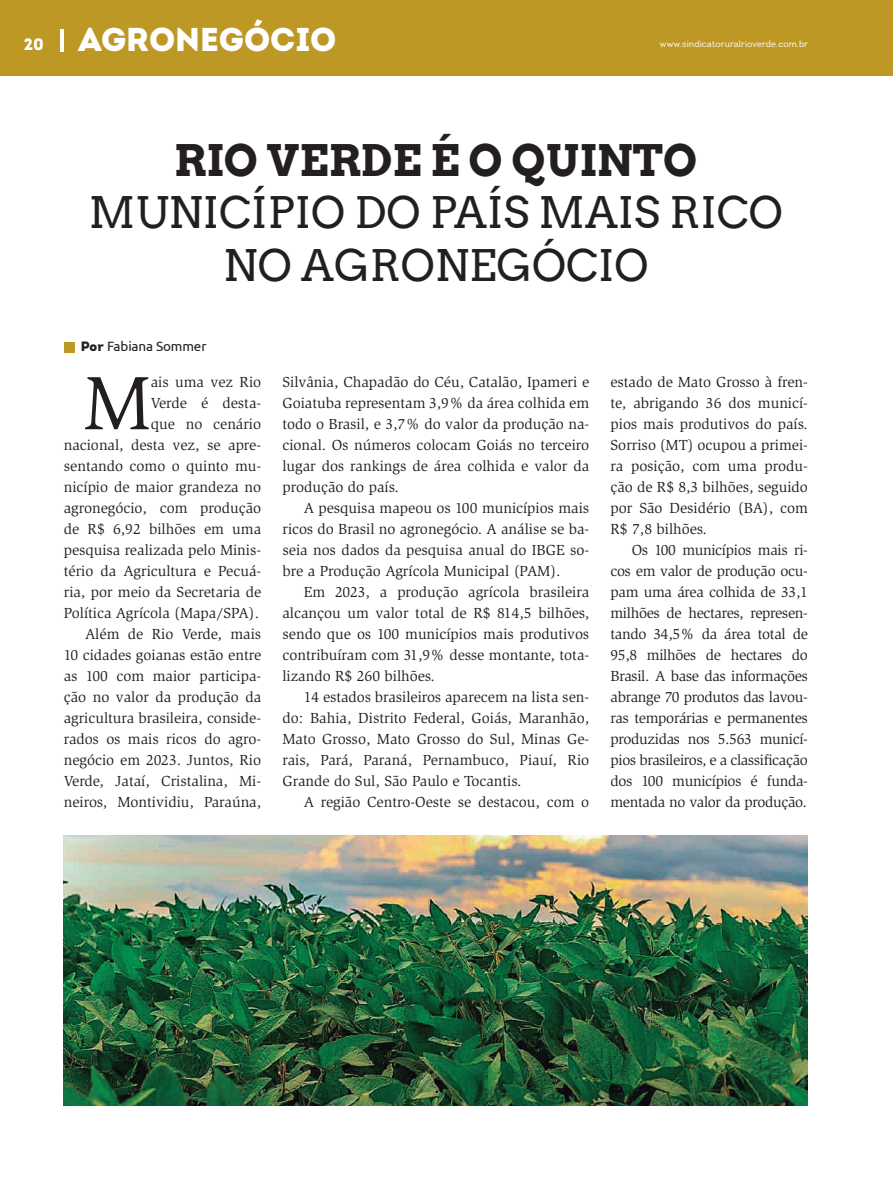
<style>
.page{position:relative;width:893px;height:1191px;background:#fff}
.page>*{position:absolute;margin:0;border:0;box-sizing:border-box;transform-origin:0 0}
.t1{font:77.7px "Slimbach Std";color:#231f20}
.t2{font:43.5px/52.5px "Arvo";color:#231f20;text-align:center}
.t3{font:700 43.5px "Arvo";color:#231f20}
.t4{font:33px "Intro Black Alt";color:#fff}
.t5{font:15px/21px "Slimbach Std";color:#231f20;text-align:justify}
.t6{font:13.5px "Ubuntu";letter-spacing:-.01em;color:#231f20}
.t7{font:9px "Intro";color:#fff}
.s1{font-size:16.5px}
.s2{font-family:"Intro";font-weight:900}
</style>
<div class="page">
<div style="left:0;top:0;width:893px;height:75px;background:#be9825"></div>
<hr style="left:60px;top:29px;width:4px;height:22px;background:#fff">
<div style="left:64px;top:342px;width:10px;height:10px;background:#be9825"></div>
<img style="left:64px;top:836px;width:744px;height:270px">
<h3 class="t4" style="left:24px;top:18px;width:314px"><span class="s1">20</span> AGRONEGÓCIO</h3>
<p class="t7" style="left:660px;top:39px;width:150px">www.sindicatoruralrioverde.com.br</p>
<h2 class="t3" style="left:174px;top:132px;width:525px">RIO VERDE É O QUINTO</h2>
<h2 class="t2" style="left:89px;top:186px;width:695px">MUNICÍPIO DO PAÍS MAIS RICO<br>NO AGRONEGÓCIO</h2>
<p class="t6" style="left:81px;top:338px;width:127px"><span class="s2">Por</span> Fabiana Sommer</p>
<p class="t5" style="left:64px;top:372px;width:199px;text-align:right">ais uma vez Rio<br>Verde é desta-<br>que no cenário<br>nacional, desta vez, se apre&shy;sentando como o quinto mu&shy;nicípio de maior grandeza no agronegócio, com produção de R$ 6,92 bilhões em uma pesquisa realizada pelo Minis&shy;tério da Agricultura e Pecuá&shy;ria, por meio da Secretaria de<br>Política Agrícola (Mapa/SPA).<br>Além de Rio Verde, mais<br>10 cidades goianas estão entre as 100 com maior participa&shy;ção no valor da produção da agricultura brasileira, conside&shy;rados os mais ricos do agro&shy;negócio em 2023. Juntos, Rio<br>Verde, Jataí, Cristalina, Mi&shy;neiros, Montividiu, Paraúna,</p>
<p class="t5" style="left:282px;top:372px;width:308px">Silvânia, Chapadão do Céu, Catalão, Ipameri e Goiatuba representam 3,9% da área colhida em todo o Brasil, e 3,7% do valor da produção na&shy;cional. Os números colocam Goiás no terceiro lugar dos rankings de área colhida e valor da produção do país.</p>
<h1 class="t1" style="left:83px;top:359px;width:69px">M</h1>
<p class="t5" style="left:282px;top:498px;width:308px;text-indent:21px">A pesquisa mapeou os 100 municípios mais ricos do Brasil no agronegócio. A análise se ba&shy;seia nos dados da pesquisa anual do IBGE so&shy;bre a Produção Agrícola Municipal (PAM).</p>
<p class="t5" style="left:282px;top:582px;width:308px;text-indent:21px">Em 2023, a produção agrícola brasileira alcançou um valor total de R$ 814,5 bilhões, sendo que os 100 municípios mais produtivos contribuíram com 31,9% desse montante, tota&shy;lizando R$ 260 bilhões.</p>
<p class="t5" style="left:282px;top:687px;width:308px;text-indent:21px">14 estados brasileiros aparecem na lista sen&shy;do: Bahia, Distrito Federal, Goiás, Maranhão, Mato Grosso, Mato Grosso do Sul, Minas Ge&shy;rais, Pará, Paraná, Pernambuco, Piauí, Rio Grande do Sul, São Paulo e Tocantis.</p>
<p class="t5" style="left:304px;top:792px;width:287px">A região Centro-Oeste se destacou, com o</p>
<p class="t5" style="left:610px;top:372px;width:199px">estado de Mato Grosso à fren&shy;te, abrigando 36 dos municí&shy;pios mais produtivos do país.<br>Sorriso (MT) ocupou a primei&shy;ra posição, com uma produ&shy;ção de R$ 8,3 bilhões, seguido por São Desidério (BA), com R$ 7,8 bilhões.</p>
<p class="t5" style="left:610px;top:540px;width:199px;text-indent:21px">Os 100 municípios mais ri&shy;cos em valor de produção ocu&shy;pam uma área colhida de 33,1 milhões de hectares, represen&shy;tando 34,5% da área total de 95,8 milhões de hectares do Brasil. A base das informações abrange 70 produtos das lavou&shy;ras temporárias e permanentes produzidas nos 5.563 municí&shy;pios brasileiros, e a classificação dos 100 municípios é funda&shy;mentada no valor da produção.</p>
</div>
